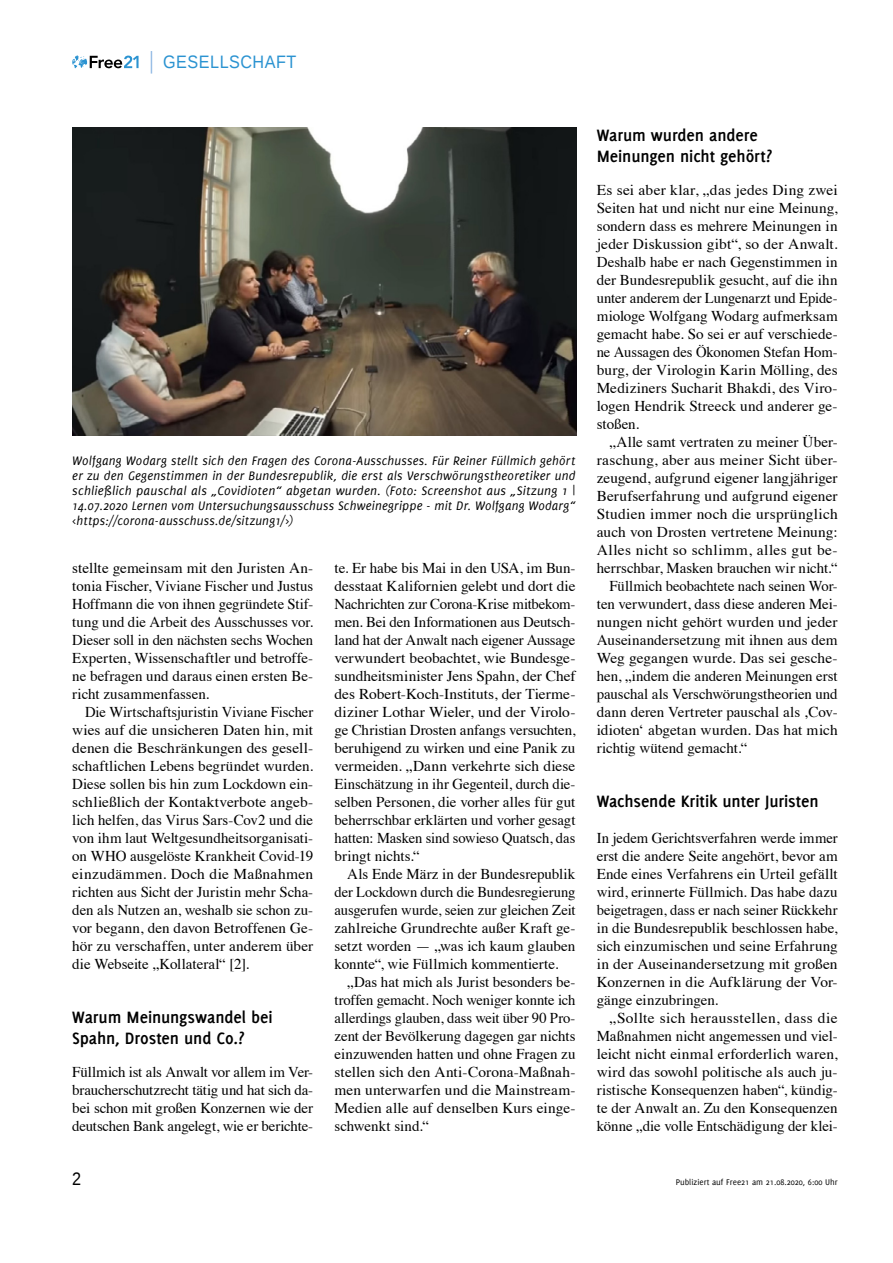
<style>
.page{position:relative;width:893px;height:1263px;background:#fff}
.page>*{position:absolute;margin:0;border:0;box-sizing:border-box;transform-origin:0 0}
.t1{font:700 18px/21px "Delicious";letter-spacing:-.005em;color:#000}
.t2{font:18px "Liberation Sans";letter-spacing:.03em;color:#2b93d1;scale:.9 1}
.t3{font:18px "Liberation Sans";color:#000;scale:.9 1}
.t4{font:15px/18px "Times";color:#000;text-align:justify}
.t5{font:15px "Times";letter-spacing:.02em;color:#000}
.t6{font:15px "Times";letter-spacing:.025em;color:#000}
.t7{font:italic 13.5px/15px "Delicious";letter-spacing:.015em;color:#000;text-align:justify}
.t8{font:9px "Delicious";color:#000}
</style>
<div class="page">
<svg style="left:72px;top:55px;width:67px;height:13px"></svg>
<svg style="left:151px;top:51px;width:1px;height:23px"></svg>
<img style="left:72px;top:128px;width:505px;height:308px">
<p class="t2" style="left:163px;top:52px;width:149px">GESELLSCHAFT</p>
<p class="t7" style="left:72px;top:453px;width:505px">Wolfgang Wodarg stellt sich den Fragen des Corona-Ausschusses. Für Reiner Füllmich gehört er zu den Gegenstimmen in der Bundesrepublik, die erst als Verschwörungstheoretiker und schließlich pauschal als „Covidioten“ abgetan wurden. (Foto: Screenshot aus „Sitzung 1 | 14.07.2020 Lernen vom Untersuchungsausschuss Schweinegrippe - mit Dr. Wolfgang Wodarg“ &lt;https://corona-ausschuss.de/sitzung1/&gt;)</p>
<p class="t4" style="left:72px;top:558px;width:242px">stellte gemeinsam mit den Juristen An&shy;tonia Fischer, Viviane Fischer und Justus Hoffmann die von ihnen gegründete Stif&shy;tung und die Arbeit des Ausschusses vor.<br>Dieser soll in den nächsten sechs Wochen Experten, Wissenschaftler und betroffe&shy;ne befragen und daraus einen ersten Be&shy;richt zusammenfassen.</p>
<p class="t4" style="left:72px;top:702px;width:242px;text-indent:13px">Die Wirtschaftsjuristin Viviane Fischer wies auf die unsicheren Daten hin, mit denen die Beschränkungen des gesell&shy;schaftlichen Lebens begründet wurden.<br>Diese sollen bis hin zum Lockdown ein&shy;schließlich der Kontaktverbote angeb&shy;lich helfen, das Virus Sars-Cov2 und die von ihm laut Weltgesundheitsorganisati&shy;on WHO ausgelöste Krankheit Covid-19 einzudämmen. Doch die Maßnahmen richten aus Sicht der Juristin mehr Scha&shy;den als Nutzen an, weshalb sie schon zu&shy;vor begann, den davon Betroffenen Ge&shy;hör zu verschaffen, unter anderem über die Webseite „Kollateral“ [2].</p>
<p class="t1" style="left:72px;top:1007px;width:202px">Warum Meinungswandel bei<br>Spahn, Drosten und Co.?</p>
<p class="t4" style="left:72px;top:1062px;width:242px">Füllmich ist als Anwalt vor allem im Ver&shy;braucherschutzrecht tätig und hat sich da&shy;bei schon mit großen Konzernen wie der deutschen Bank angelegt, wie er berichte-</p>
<p class="t4" style="left:334px;top:558px;width:242px">te. Er habe bis Mai in den USA, im Bun&shy;desstaat Kalifornien gelebt und dort die Nachrichten zur Corona-Krise mitbekom&shy;men. Bei den Informationen aus Deutsch&shy;land hat der Anwalt nach eigener Aussage verwundert beobachtet, wie Bundesge&shy;sundheitsminister Jens Spahn, der Chef des Robert-Koch-Instituts, der Tierme&shy;diziner Lothar Wieler, und der Virolo&shy;ge Christian Drosten anfangs versuchten, beruhigend zu wirken und eine Panik zu vermeiden. „Dann verkehrte sich diese Einschätzung in ihr Gegenteil, durch die&shy;selben Personen, die vorher alles für gut beherrschbar erklärten und vorher gesagt hatten: Masken sind sowieso Quatsch, das bringt nichts.“</p>
<p class="t4" style="left:334px;top:864px;width:242px;text-indent:13px">Als Ende März in der Bundesrepublik der Lockdown durch die Bundesregierung ausgerufen wurde, seien zur gleichen Zeit zahlreiche Grundrechte außer Kraft ge&shy;setzt worden — „was ich kaum glauben konnte“, wie Füllmich kommentierte.</p>
<p class="t4" style="left:334px;top:972px;width:242px;text-indent:13px">„Das hat mich als Jurist besonders be&shy;troffen gemacht. Noch weniger konnte ich allerdings glauben, dass weit über 90 Pro&shy;zent der Bevölkerung dagegen gar nichts einzuwenden hatten und ohne Fragen zu stellen sich den Anti-Corona-Maßnah&shy;men unterwarfen und die Mainstream-Medien alle auf denselben Kurs einge&shy;schwenkt sind.“</p>
<p class="t1" style="left:597px;top:125px;width:177px">Warum wurden andere<br>Meinungen nicht gehört?</p>
<p class="t4" style="left:597px;top:180px;width:242px">Es sei aber klar, „das jedes Ding zwei Seiten hat und nicht nur eine Meinung, sondern dass es mehrere Meinungen in jeder Diskussion gibt“, so der Anwalt.<br>Deshalb habe er nach Gegenstimmen in der Bundesrepublik gesucht, auf die ihn unter anderem der Lungenarzt und Epide&shy;miologe Wolfgang Wodarg aufmerksam gemacht habe. So sei er auf verschiede&shy;ne Aussagen des Ökonomen Stefan Hom&shy;burg, der Virologin Karin Mölling, des Mediziners Sucharit Bhakdi, des Viro&shy;logen Hendrik Streeck und anderer ge&shy;stoßen.</p>
<p class="t4" style="left:609px;top:432px;width:230px">„Alle samt vertraten zu meiner Über-</p>
<p class="t4" style="left:597px;top:450px;width:242px">raschung, aber aus meiner Sicht über-</p>
<p class="t4" style="left:597px;top:468px;width:242px">zeugend, aufgrund eigener langjähriger</p>
<p class="t4" style="left:597px;top:486px;width:242px">Berufserfahrung und aufgrund eigener</p>
<p class="t5" style="left:597px;top:500px;width:242px">Studien immer noch die ursprünglich</p>
<p class="t4" style="left:597px;top:522px;width:242px">auch von Drosten vertretene Meinung:</p>
<p class="t6" style="left:597px;top:536px;width:242px">Alles nicht so schlimm, alles gut be-</p>
<p class="t4" style="left:597px;top:558px;width:242px">herrschbar, Masken brauchen wir nicht.“</p>
<p class="t4" style="left:609px;top:576px;width:230px">Füllmich beobachtete nach seinen Wor-</p>
<p class="t4" style="left:597px;top:594px;width:242px">ten verwundert, dass diese anderen Mei-</p>
<p class="t4" style="left:597px;top:612px;width:242px">nungen nicht gehört wurden und jeder</p>
<p class="t4" style="left:597px;top:630px;width:242px">Auseinandersetzung mit ihnen aus dem</p>
<p class="t4" style="left:597px;top:648px;width:242px">Weg gegangen wurde. Das sei gesche-</p>
<p class="t4" style="left:597px;top:666px;width:242px">hen, „indem die anderen Meinungen erst</p>
<p class="t4" style="left:597px;top:684px;width:242px">pauschal als Verschwörungstheorien und</p>
<p class="t4" style="left:597px;top:702px;width:242px">dann deren Vertreter pauschal als ‚Cov-</p>
<p class="t4" style="left:597px;top:720px;width:242px">idioten‘ abgetan wurden. Das hat mich</p>
<p class="t4" style="left:597px;top:738px;width:152px">richtig wütend gemacht.“</p>
<p class="t1" style="left:597px;top:791px;width:223px">Wachsende Kritik unter Juristen</p>
<p class="t4" style="left:597px;top:828px;width:242px">In jedem Gerichtsverfahren werde immer erst die andere Seite angehört, bevor am Ende eines Verfahrens ein Urteil gefällt wird, erinnerte Füllmich. Das habe dazu beigetragen, dass er nach seiner Rückkehr in die Bundesrepublik beschlossen habe, sich einzumischen und seine Erfahrung in der Auseinandersetzung mit großen Konzernen in die Aufklärung der Vor&shy;gänge einzubringen.</p>
<p class="t4" style="left:597px;top:1008px;width:242px;text-indent:13px">„Sollte sich herausstellen, dass die Maßnahmen nicht angemessen und viel&shy;leicht nicht einmal erforderlich waren, wird das sowohl politische als auch ju&shy;ristische Konsequenzen haben“, kündig&shy;te der Anwalt an. Zu den Konsequenzen könne „die volle Entschädigung der klei-</p>
<p class="t3" style="left:72px;top:1169px;width:12px">2</p>
<p class="t8" style="left:676px;top:1177px;width:163px">Publiziert auf Free21 am 21.08.2020, 6:00 Uhr</p>
</div>
